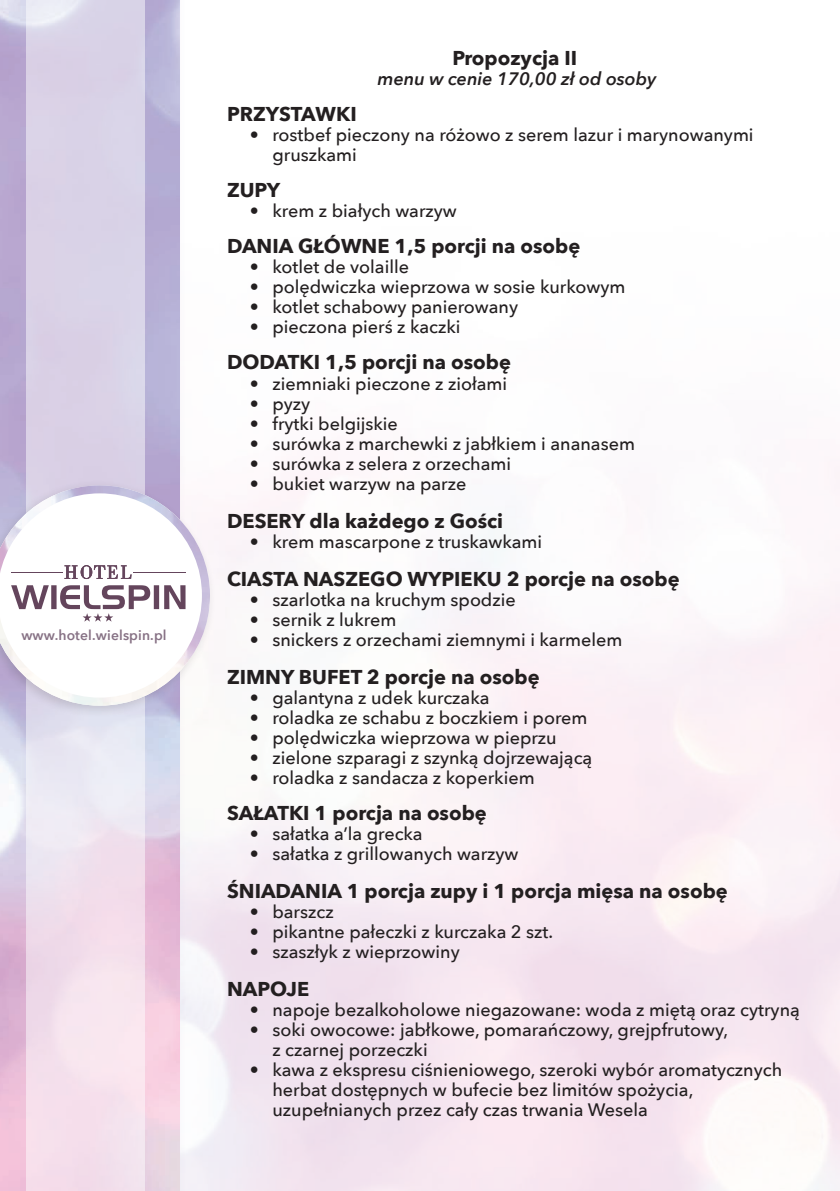
<style>
.page{position:relative;width:840px;height:1191px;background:#fff}
.page>*{position:absolute;margin:0;border:0;box-sizing:border-box;transform-origin:0 0}
.t1{font:700 20px "Avenir Next";color:#231f20}
.t2{font:500 18px/20px "Avenir Next";color:#231f20}
.t3{font:italic 600 18px "Avenir Next";color:#231f20}
.t4{font:600 13.8px "Avenir Next";letter-spacing:.01em;color:#877285}
</style>
<div class="page">
<div style="left:0;top:0;width:187px;height:1191px;background:#a893c0;opacity:.2"></div>
<img style="left:0;top:0;width:179px;height:1191px">
<svg style="left:26px;top:0;width:118px;height:1191px;background:#e5daea"></svg>
<div style="left:0;top:479px;width:216px;height:239px;background:#231f20;opacity:.15"></div>
<img style="left:0;top:485px;width:210px;height:220px">
<svg style="left:0;top:493px;width:202px;height:204px"></svg>
<svg style="left:64px;top:565px;width:67px;height:14px"></svg>
<svg style="left:11px;top:585px;width:174px;height:36px"></svg>
<hr style="left:133px;top:571px;width:52px;height:1px;background:#64455c">
<hr style="left:11px;top:571px;width:52px;height:1px;background:#64455c">
<p class="t4" style="left:21px;top:623px;width:147px">www.hotel.wielspin.pl</p>
<p class="t1" style="left:452px;top:41px;width:126px">Propozycja II</p>
<p class="t3" style="left:377px;top:64px;width:280px">menu w cenie 170,00 zł od osoby</p>
<p class="t1" style="left:227px;top:97px;width:131px">PRZYSTAWKI</p>
<p class="t2" style="left:272px;top:124px;width:482px;text-indent:-23px">• rostbef pieczony na różowo z serem lazur i marynowanymi gruszkami</p>
<p class="t1" style="left:227px;top:173px;width:55px">ZUPY</p>
<p class="t2" style="left:249px;top:200px;width:208px">• krem z białych warzyw</p>
<p class="t1" style="left:227px;top:229px;width:354px">DANIA GŁÓWNE 1,5 porcji na osobę</p>
<p class="t2" style="left:249px;top:256px;width:161px">• kotlet de volaille</p>
<p class="t2" style="left:249px;top:276px;width:377px">• polędwiczka wieprzowa w sosie kurkowym</p>
<p class="t2" style="left:249px;top:296px;width:270px">• kotlet schabowy panierowany</p>
<p class="t2" style="left:249px;top:316px;width:212px">• pieczona pierś z kaczki</p>
<p class="t1" style="left:227px;top:345px;width:285px">DODATKI 1,5 porcji na osobę</p>
<p class="t2" style="left:249px;top:372px;width:259px">• ziemniaki pieczone z ziołami</p>
<p class="t2" style="left:249px;top:392px;width:62px">• pyzy</p>
<p class="t2" style="left:249px;top:412px;width:150px">• frytki belgijskie</p>
<p class="t2" style="left:249px;top:432px;width:386px">• surówka z marchewki z jabłkiem i ananasem</p>
<p class="t2" style="left:249px;top:452px;width:263px">• surówka z selera z orzechami</p>
<p class="t2" style="left:249px;top:472px;width:218px">• bukiet warzyw na parze</p>
<p class="t1" style="left:227px;top:503px;width:277px">DESERY dla każdego z Gości</p>
<p class="t2" style="left:249px;top:530px;width:294px">• krem mascarpone z truskawkami</p>
<p class="t1" style="left:227px;top:561px;width:454px">CIASTA NASZEGO WYPIEKU 2 porcje na osobę</p>
<p class="t2" style="left:249px;top:588px;width:267px">• szarlotka na kruchym spodzie</p>
<p class="t2" style="left:249px;top:608px;width:148px">• sernik z lukrem</p>
<p class="t2" style="left:249px;top:628px;width:374px">• snickers z orzechami ziemnymi i karmelem</p>
<p class="t1" style="left:227px;top:659px;width:314px">ZIMNY BUFET 2 porcje na osobę</p>
<p class="t2" style="left:249px;top:686px;width:241px">• galantyna z udek kurczaka</p>
<p class="t2" style="left:249px;top:706px;width:339px">• roladka ze schabu z boczkiem i porem</p>
<p class="t2" style="left:249px;top:726px;width:308px">• polędwiczka wieprzowa w pieprzu</p>
<p class="t2" style="left:249px;top:746px;width:344px">• zielone szparagi z szynką dojrzewającą</p>
<p class="t2" style="left:249px;top:766px;width:286px">• roladka z sandacza z koperkiem</p>
<p class="t1" style="left:227px;top:795px;width:261px">SAŁATKI 1 porcja na osobę</p>
<p class="t2" style="left:249px;top:822px;width:174px">• sałatka a’la grecka</p>
<p class="t2" style="left:249px;top:842px;width:270px">• sałatka z grillowanych warzyw</p>
<p class="t1" style="left:227px;top:873px;width:502px">ŚNIADANIA 1 porcja zupy i 1 porcja mięsa na osobę</p>
<p class="t2" style="left:249px;top:900px;width:85px">• barszcz</p>
<p class="t2" style="left:249px;top:920px;width:305px">• pikantne pałeczki z kurczaka 2 szt.</p>
<p class="t2" style="left:249px;top:940px;width:211px">• szaszłyk z wieprzowiny</p>
<p class="t1" style="left:227px;top:971px;width:84px">NAPOJE</p>
<p class="t2" style="left:249px;top:998px;width:551px">• napoje bezalkoholowe niegazowane: woda z miętą oraz cytryną</p>
<p class="t2" style="left:272px;top:1018px;width:457px;text-indent:-23px">• soki owocowe: jabłkowe, pomarańczowy, grejpfrutowy, z czarnej porzeczki</p>
<p class="t2" style="left:272px;top:1058px;width:511px;text-indent:-23px">• kawa z ekspresu ciśnieniowego, szeroki wybór aromatycznych herbat dostępnych w bufecie bez limitów spożycia, uzupełnianych przez cały czas trwania Wesela</p>
</div>
